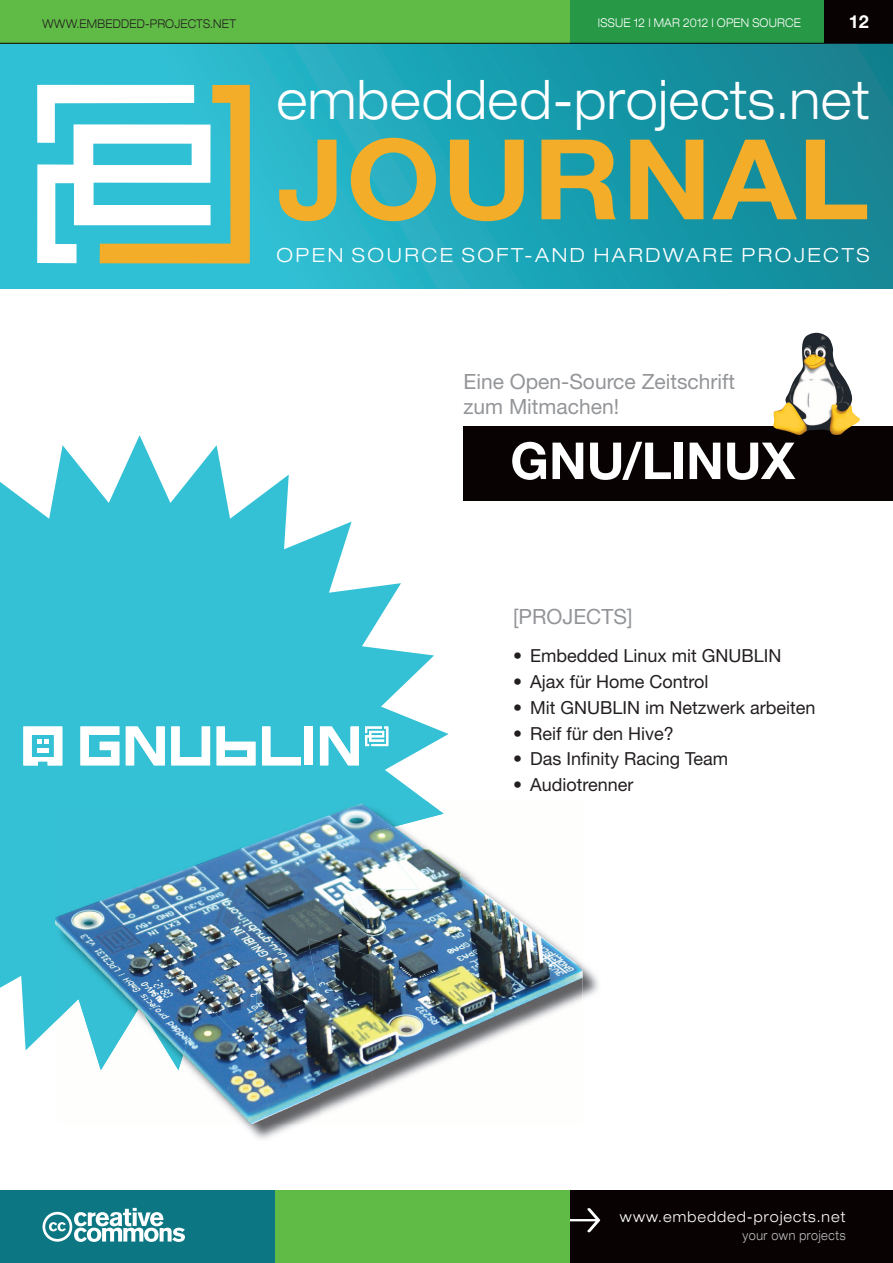
<style>
.page{position:relative;width:893px;height:1263px;background:#fff}
.page>*{position:absolute;margin:0;border:0;box-sizing:border-box;transform-origin:0 0}
.t1{font:700 111.45px "Helvetica Neue LT Std";letter-spacing:.01em;color:#f3ad28;scale:1.09 1}
.t2{font:300 expanded 54.3px "Helvetica Neue LT Std";letter-spacing:.015em;color:#fff;scale:.88 1}
.t3{font:700 51px "Helvetica Neue LT Std";letter-spacing:-.005em;color:#fff}
.t4{font:21px/25.2px "Helvetica Neue LT Std";color:#939598}
.t5{font:300 expanded 19.5px "Helvetica Neue LT Std";letter-spacing:.13em;color:#fff}
.t6{font:18px "Helvetica Neue LT Std";color:#231f20}
.t7{font:700 18px "Helvetica Neue LT Std";color:#fff}
.t8{font:300 expanded 14.85px "Helvetica Neue LT Std";letter-spacing:.075em;color:#fff;scale:.91 1}
.t9{font:300 expanded 13.2px "Helvetica Neue LT Std";letter-spacing:.05em;color:#bcbdc0;scale:.8 1}
.t10{font:300 expanded 12.15px "Helvetica Neue LT Std";letter-spacing:.02em;color:#fff;scale:.87 1}
.t11{font:300 expanded 12.15px "Helvetica Neue LT Std";letter-spacing:.015em;color:#231f20;scale:.87 1}
</style>
<div class="page">
<div style="left:0;top:43px;width:893px;height:245px;background:linear-gradient(to right,#35cadf,#0f8493)"></div>
<div style="left:0;top:0;width:570px;height:44px;background:#60bb46"></div>
<div style="left:570px;top:0;width:259px;height:43px;background:#269846"></div>
<div style="left:825px;top:0;width:68px;height:43px;background:#080302"></div>
<div style="left:0;top:1191px;width:276px;height:72px;background:#0c7783"></div>
<div style="left:570px;top:1191px;width:323px;height:72px;background:#080302"></div>
<svg style="left:570px;top:1208px;width:30px;height:24px"></svg>
<div style="left:276px;top:1191px;width:294px;height:72px;background:#60bb46"></div>
<svg style="left:37px;top:85px;width:213px;height:178px"></svg>
<hr style="left:0;top:43px;width:893px;height:1px;background:#080302">
<svg style="left:43px;top:1208px;width:142px;height:34px"></svg>
<div style="left:463px;top:426px;width:430px;height:75px;background:#080302"></div>
<svg style="left:0;top:435px;width:449px;height:616px;fill:#34c1d5"></svg>
<img style="left:773px;top:333px;width:87px;height:102px">
<svg style="left:365px;top:726px;width:23px;height:20px"></svg>
<svg style="left:262px;top:726px;width:39px;height:39px"></svg>
<div style="left:305px;top:726px;width:8px;height:39px;background:#fff"></div>
<svg style="left:171px;top:726px;width:39px;height:39px"></svg>
<svg style="left:126px;top:726px;width:39px;height:39px"></svg>
<svg style="left:320px;top:726px;width:39px;height:39px"></svg>
<svg style="left:80px;top:726px;width:39px;height:39px"></svg>
<svg style="left:217px;top:726px;width:38px;height:39px"></svg>
<svg style="left:23px;top:726px;width:39px;height:39px"></svg>
<img style="left:583px;top:964px;width:16px;height:35px">
<img style="left:243px;top:1124px;width:56px;height:15px">
<img style="left:434px;top:801px;width:15px;height:5px">
<img style="left:55px;top:1022px;width:3px;height:29px">
<div style="left:55px;top:801px;width:379px;height:221px;background:#35c0d5"></div>
<img style="left:373px;top:806px;width:210px;height:286px">
<img style="left:320px;top:965px;width:53px;height:150px">
<img style="left:268px;top:1012px;width:52px;height:112px">
<img style="left:100px;top:1070px;width:168px;height:54px">
<img style="left:58px;top:806px;width:241px;height:264px">
<img style="left:299px;top:806px;width:145px;height:106px">
<img style="left:299px;top:912px;width:79px;height:53px">
<img style="left:299px;top:964px;width:23px;height:48px">
<p class="t11" style="left:43px;top:16px;width:224px">WWW.EMBEDDED-PROJECTS.NET</p>
<p class="t10" style="left:598px;top:15px;width:235px">ISSUE 12 I MAR 2012 I OPEN SOURCE</p>
<p class="t7" style="left:849px;top:10px;width:22px">12</p>
<h2 class="t2" style="left:276px;top:67px;width:676px">embedded-projects.net</h2>
<h1 class="t1" style="left:277px;top:111px;width:545px">JOURNAL</h1>
<p class="t5" style="left:276px;top:243px;width:595px">OPEN SOURCE SOFT-AND HARDWARE PROJECTS</p>
<p class="t4" style="left:463px;top:369px;width:273px">Eine Open-Source Zeitschrift zum Mitmachen!</p>
<h3 class="t3" style="left:510px;top:429px;width:286px">GNU/LINUX</h3>
<p class="t4" style="left:513px;top:603px;width:121px">[PROJECTS]</p>
<p class="t6" style="left:513px;top:645px;width:270px">• Embedded Linux mit GNUBLIN</p>
<p class="t6" style="left:513px;top:671px;width:197px">• Ajax für Home Control</p>
<p class="t6" style="left:513px;top:697px;width:304px">• Mit GNUBLIN im Netzwerk arbeiten</p>
<p class="t6" style="left:513px;top:722px;width:162px">• Reif für den Hive?</p>
<p class="t6" style="left:513px;top:748px;width:217px">• Das Infinity Racing Team</p>
<p class="t6" style="left:513px;top:774px;width:122px">• Audiotrenner</p>
<p class="t8" style="left:620px;top:1208px;width:249px">www.embedded-projects.net</p>
<p class="t9" style="left:742px;top:1227px;width:130px">your own projects</p>
</div>
